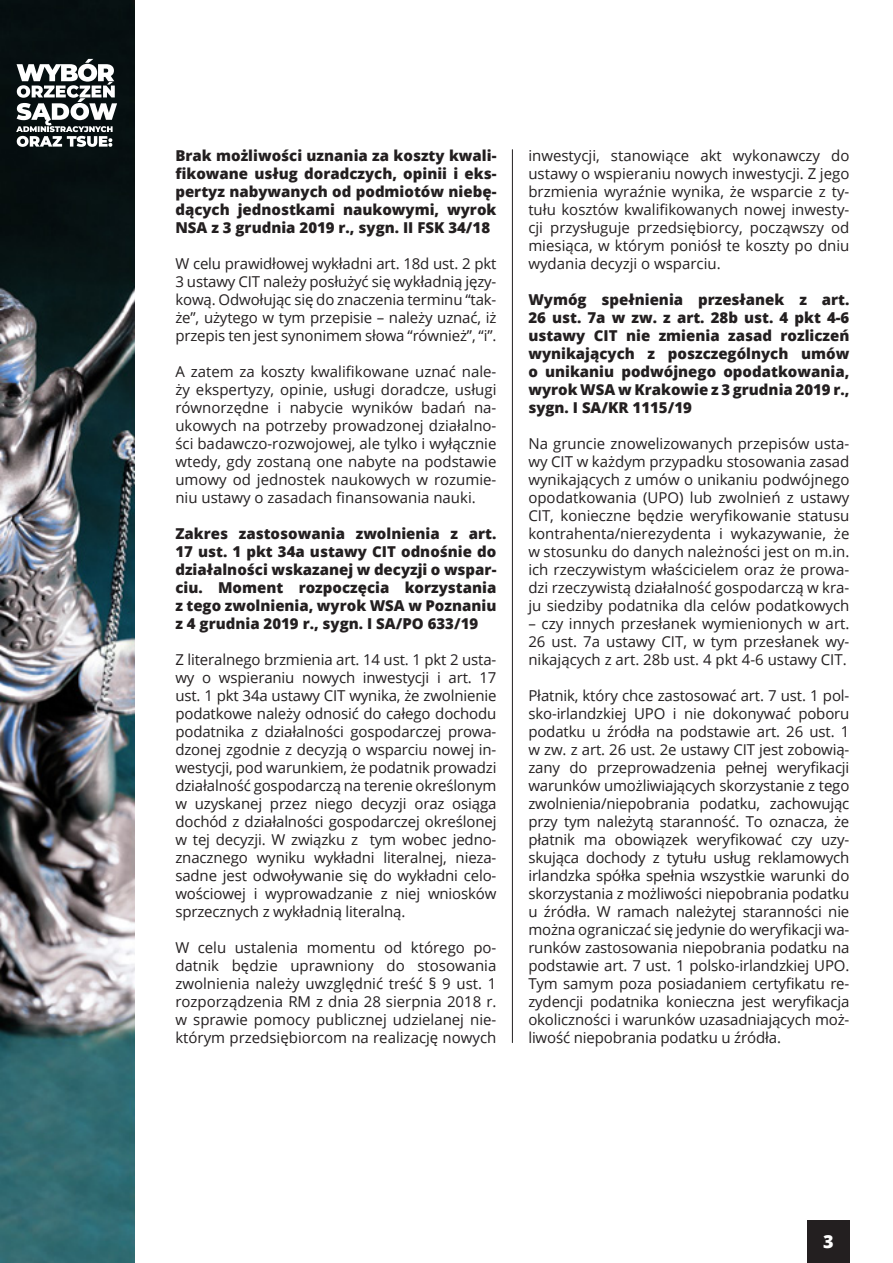
<style>
.page{position:relative;width:893px;height:1263px;background:#fff}
.page>*{position:absolute;margin:0;border:0;box-sizing:border-box;transform-origin:0 0}
.t1{font:800 18px "Open Sans";color:#fff}
.t2{font:15px/18px "Open Sans";color:#231f20;text-align:justify}
.t3{font:800 15px/18px "Open Sans";color:#231f20;text-align:justify}
</style>
<div class="page">
<hr style="left:512px;top:149px;width:1px;height:894px;background:#231f20">
<div style="left:807px;top:1221px;width:42px;height:42px;background:#231f20"></div>
<img style="left:0;top:0;width:134px;height:1263px">
<img style="left:17px;top:59px;width:97px;height:39px">
<p class="t3" style="left:175px;top:146px;width:323px">Brak możliwości uznania za koszty kwali&shy;fikowane usług doradczych, opinii i eks&shy;pertyz nabywanych od podmiotów niebę&shy;dących jednostkami naukowymi, wyrok NSA z 3 grudnia 2019 r., sygn. II FSK 34/18</p>
<p class="t2" style="left:175px;top:254px;width:323px">W celu prawidłowej wykładni art. 18d ust. 2 pkt 3 ustawy CIT należy posłużyć się wykładnią języ&shy;kową. Odwołując się do znaczenia terminu “tak&shy;że”, użytego w tym przepisie – należy uznać, iż przepis ten jest synonimem słowa “również”, “i”.</p>
<p class="t2" style="left:175px;top:362px;width:323px">A zatem za koszty kwalifikowane uznać nale&shy;ży ekspertyzy, opinie, usługi doradcze, usługi równorzędne i nabycie wyników badań na&shy;ukowych na potrzeby prowadzonej działalno&shy;ści badawczo-rozwojowej, ale tylko i wyłącznie wtedy, gdy zostaną one nabyte na podstawie umowy od jednostek naukowych w rozumie&shy;niu ustawy o zasadach finansowania nauki.</p>
<p class="t3" style="left:175px;top:524px;width:323px">Zakres zastosowania zwolnienia z art.<br>17 ust. 1 pkt 34a ustawy CIT odnośnie do działalności wskazanej w decyzji o wspar&shy;ciu. Moment rozpoczęcia korzystania z tego zwolnienia, wyrok WSA w Poznaniu z 4 grudnia 2019 r., sygn. I SA/PO 633/19</p>
<p class="t2" style="left:175px;top:650px;width:323px">Z literalnego brzmienia art. 14 ust. 1 pkt 2 usta&shy;wy o wspieraniu nowych inwestycji i art. 17 ust. 1 pkt 34a ustawy CIT wynika, że zwolnienie podatkowe należy odnosić do całego dochodu podatnika z działalności gospodarczej prowa&shy;dzonej zgodnie z decyzją o wsparciu nowej in&shy;westycji, pod warunkiem, że podatnik prowadzi działalność gospodarczą na terenie określonym w uzyskanej przez niego decyzji oraz osiąga dochód z działalności gospodarczej określonej w tej decyzji. W związku z tym wobec jedno&shy;znacznego wyniku wykładni literalnej, nieza&shy;sadne jest odwoływanie się do wykładni celo&shy;wościowej i wyprowadzanie z niej wniosków sprzecznych z wykładnią literalną.</p>
<p class="t2" style="left:175px;top:938px;width:323px">W celu ustalenia momentu od którego po&shy;datnik będzie uprawniony do stosowania zwolnienia należy uwzględnić treść § 9 ust. 1 rozporządzenia RM z dnia 28 sierpnia 2018 r. w sprawie pomocy publicznej udzielanej nie&shy;którym przedsiębiorcom na realizację nowych</p>
<p class="t2" style="left:528px;top:146px;width:323px">inwestycji, stanowiące akt wykonawczy do ustawy o wspieraniu nowych inwestycji. Z jego brzmienia wyraźnie wynika, że wsparcie z ty&shy;tułu kosztów kwalifikowanych nowej inwesty&shy;cji przysługuje przedsiębiorcy, począwszy od miesiąca, w którym poniósł te koszty po dniu wydania decyzji o wsparciu.</p>
<p class="t3" style="left:528px;top:290px;width:323px">Wymóg spełnienia przesłanek z art.<br>26 ust. 7a w zw. z art. 28b ust. 4 pkt 4-6 ustawy CIT nie zmienia zasad rozliczeń wynikających z poszczególnych umów o unikaniu podwójnego opodatkowania, wyrok WSA w Krakowie z 3 grudnia 2019 r., sygn. I SA/KR 1115/19</p>
<p class="t2" style="left:528px;top:434px;width:323px">Na gruncie znowelizowanych przepisów usta&shy;wy CIT w każdym przypadku stosowania zasad wynikających z umów o unikaniu podwójnego opodatkowania (UPO) lub zwolnień z ustawy CIT, konieczne będzie weryfikowanie statusu kontrahenta/nierezydenta i wykazywanie, że w stosunku do danych należności jest on m.in. ich rzeczywistym właścicielem oraz że prowa&shy;dzi rzeczywistą działalność gospodarczą w kra&shy;ju siedziby podatnika dla celów podatkowych</p>
<p class="t2" style="left:528px;top:614px;width:323px">– czy innych przesłanek wymienionych w art.<br>26 ust. 7a ustawy CIT, w tym przesłanek wy&shy;nikających z art. 28b ust. 4 pkt 4-6 ustawy CIT.</p>
<p class="t2" style="left:528px;top:686px;width:323px">Płatnik, który chce zastosować art. 7 ust. 1 pol&shy;sko-irlandzkiej UPO i nie dokonywać poboru podatku u źródła na podstawie art. 26 ust. 1 w zw. z art. 26 ust. 2e ustawy CIT jest zobowią&shy;zany do przeprowadzenia pełnej weryfikacji warunków umożliwiających skorzystanie z tego zwolnienia/niepobrania podatku, zachowując przy tym należytą staranność. To oznacza, że płatnik ma obowiązek weryfikować czy uzy&shy;skująca dochody z tytułu usług reklamowych irlandzka spółka spełnia wszystkie warunki do skorzystania z możliwości niepobrania podatku u źródła. W ramach należytej staranności nie można ograniczać się jedynie do weryfikacji wa&shy;runków zastosowania niepobrania podatku na podstawie art. 7 ust. 1 polsko-irlandzkiej UPO.<br>Tym samym poza posiadaniem certyfikatu re&shy;zydencji podatnika konieczna jest weryfikacja okoliczności i warunków uzasadniających moż&shy;liwość niepobrania podatku u źródła.</p>
<p class="t1" style="left:823px;top:1228px;width:12px">3</p>
</div>
